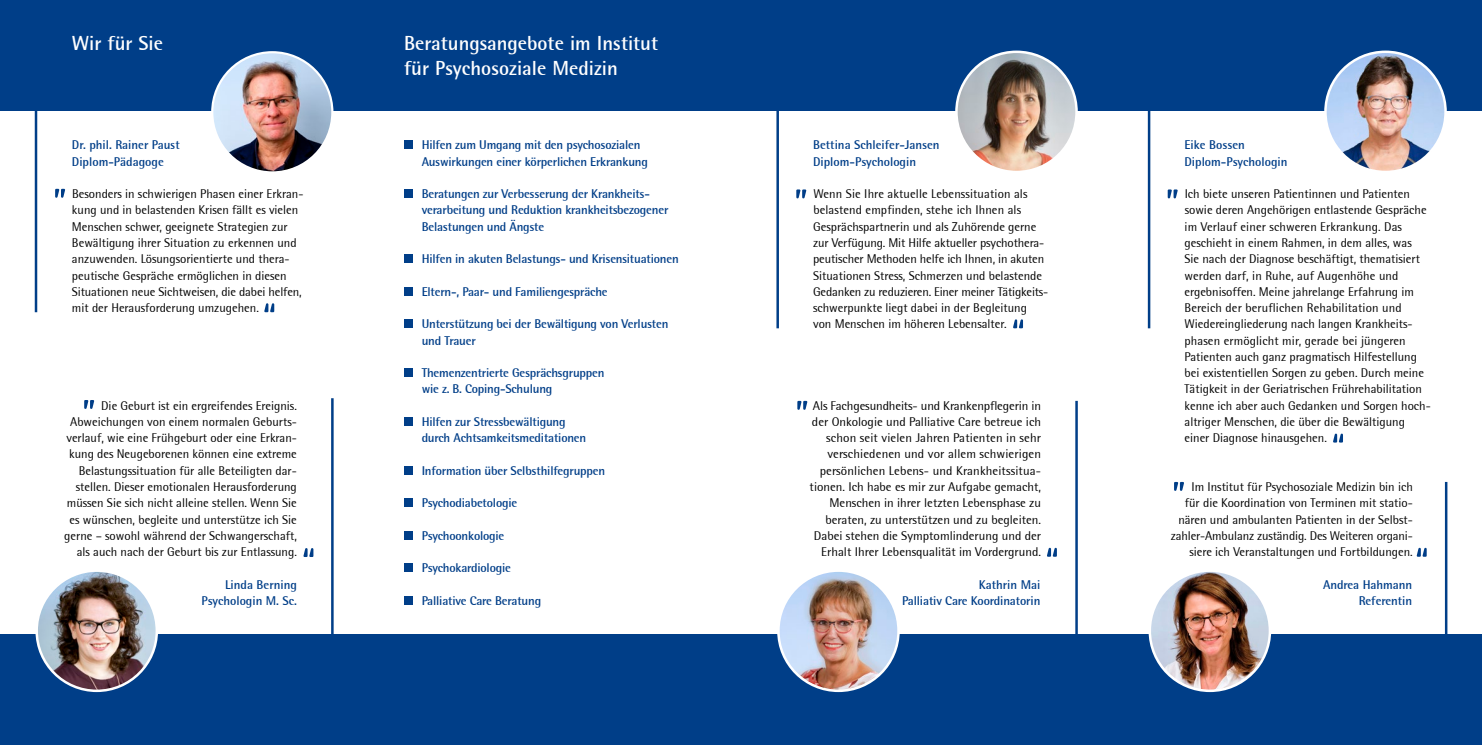
<style>
.page{position:relative;width:1482px;height:745px;background:#fff}
.page>*{position:absolute;margin:0;border:0;box-sizing:border-box;transform-origin:0 0}
.Bereichsheadline_16p{font:700 20px "Rotis Semi Sans";color:#fff}
.Fließtext{font:12.5px/16.2px "Rotis Semi Sans";color:#000}
.Mengentext{font:700 12.5px/16.2px "Rotis Semi Sans";letter-spacing:-.015em;color:#003e88}
</style>
<div class="page">
<div style="left:0;top:0;width:1481px;height:110px;background:#003e88"></div>
<div style="left:0;top:634px;width:1481px;height:110px;background:#003e88"></div>
<hr style="left:35px;top:111px;width:2px;height:200px;background:#003e88">
<svg style="left:55px;top:189px;width:10px;height:8px"></svg>
<img style="left:212px;top:52px;width:120px;height:120px;border-radius:60px">
<div style="left:211px;top:51px;width:122px;height:122px;border:2px solid #fff;border-radius:50%"></div>
<svg style="left:264px;top:303px;width:10px;height:9px"></svg>
<hr style="left:331px;top:399px;width:2px;height:315px;background:#003e88">
<img style="left:37px;top:570px;width:120px;height:120px;border-radius:60px">
<div style="left:35px;top:569px;width:123px;height:122px;border:2px solid #fff;border-radius:50%"></div>
<svg style="left:84px;top:400px;width:10px;height:8px"></svg>
<svg style="left:303px;top:548px;width:10px;height:8px"></svg>
<hr style="left:1147px;top:19px;width:3px;height:308px;background:#003e88">
<svg style="left:1167px;top:189px;width:10px;height:9px"></svg>
<svg style="left:1333px;top:433px;width:9px;height:9px"></svg>
<hr style="left:1444px;top:483px;width:3px;height:233px;background:#003e88">
<svg style="left:1174px;top:481px;width:9px;height:9px"></svg>
<svg style="left:1416px;top:547px;width:10px;height:9px"></svg>
<img style="left:1149px;top:572px;width:120px;height:118px">
<div style="left:1148px;top:569px;width:122px;height:122px;border:2px solid #fff;border-radius:50%"></div>
<img style="left:1326px;top:53px;width:119px;height:117px">
<div style="left:1323px;top:50px;width:123px;height:123px;border:2px solid #fff;border-radius:50%"></div>
<div style="left:404px;top:140px;width:9px;height:9px;background:#003e88"></div>
<div style="left:404px;top:189px;width:9px;height:9px;background:#003e88"></div>
<div style="left:404px;top:254px;width:9px;height:9px;background:#003e88"></div>
<div style="left:404px;top:287px;width:9px;height:8px;background:#003e88"></div>
<div style="left:404px;top:319px;width:9px;height:9px;background:#003e88"></div>
<div style="left:404px;top:368px;width:9px;height:9px;background:#003e88"></div>
<div style="left:404px;top:417px;width:9px;height:8px;background:#003e88"></div>
<div style="left:404px;top:465px;width:9px;height:9px;background:#003e88"></div>
<div style="left:404px;top:498px;width:9px;height:9px;background:#003e88"></div>
<div style="left:404px;top:530px;width:9px;height:9px;background:#003e88"></div>
<div style="left:404px;top:563px;width:9px;height:9px;background:#003e88"></div>
<div style="left:404px;top:595px;width:9px;height:9px;background:#003e88"></div>
<hr style="left:1075px;top:402px;width:2px;height:297px;background:#003e88">
<img style="left:778px;top:570px;width:120px;height:120px;border-radius:60px">
<div style="left:777px;top:569px;width:122px;height:122px;border:2px solid #fff;border-radius:50%"></div>
<svg style="left:1047px;top:547px;width:9px;height:9px"></svg>
<svg style="left:797px;top:400px;width:10px;height:9px"></svg>
<hr style="left:776px;top:19px;width:2px;height:308px;background:#003e88">
<svg style="left:796px;top:189px;width:10px;height:9px"></svg>
<svg style="left:1013px;top:319px;width:9px;height:9px"></svg>
<img style="left:956px;top:52px;width:120px;height:118px">
<div style="left:955px;top:50px;width:122px;height:123px;border:2px solid #fff;border-radius:50%"></div>
<p class="Bereichsheadline_16p" style="left:72px;top:30px;width:93px">Wir für Sie</p>
<p class="Mengentext" style="left:72px;top:137px;width:109px">Dr. phil. Rainer Paust<br>Diplom-Pädagoge</p>
<p class="Fließtext" style="left:72px;top:185px;width:233px">Besonders in schwierigen Phasen einer Erkran&shy;kung und in belastenden Krisen fällt es vielen Menschen schwer, geeignete Strategien zur Bewältigung ihrer Situation zu erkennen und anzuwenden. Lösungsorientierte und thera&shy;peutische Gespräche ermöglichen in diesen Situationen neue Sichtweisen, die dabei helfen, mit der Herausforderung umzugehen.</p>
<p class="Fließtext" style="left:64px;top:397px;width:234px;text-align:right">Die Geburt ist ein ergreifendes Ereignis.<br>Abweichungen von einem normalen Geburts&shy;verlauf, wie eine Frühgeburt oder eine Erkran&shy;kung des Neugeborenen können eine extreme Belastungssituation für alle Beteiligten dar&shy;stellen. Dieser emotionalen Herausforderung müssen Sie sich nicht alleine stellen. Wenn Sie es wünschen, begleite und unterstütze ich Sie gerne – sowohl während der Schwangerschaft, als auch nach der Geburt bis zur Entlassung.</p>
<p class="Mengentext" style="left:225px;top:575px;width:73px">Linda Berning</p>
<p class="Mengentext" style="left:201px;top:592px;width:97px">Psychologin M. Sc.</p>
<p class="Bereichsheadline_16p" style="left:404px;top:30px;width:255px">Beratungsangebote im Institut</p>
<p class="Bereichsheadline_16p" style="left:404px;top:55px;width:215px">für Psychosoziale Medizin</p>
<p class="Mengentext" style="left:421px;top:137px;width:228px">Hilfen zum Umgang mit den psychosozialen<br>Auswirkungen einer körperlichen Erkrankung</p>
<p class="Mengentext" style="left:421px;top:185px;width:248px">Beratungen zur Verbesserung der Krankheits&shy;verarbeitung und Reduktion krankheitsbezogener<br>Belastungen und Ängste</p>
<p class="Mengentext" style="left:421px;top:250px;width:258px">Hilfen in akuten Belastungs- und Krisensituationen</p>
<p class="Mengentext" style="left:421px;top:283px;width:187px">Eltern-, Paar- und Familiengespräche</p>
<p class="Mengentext" style="left:421px;top:315px;width:248px">Unterstützung bei der Bewältigung von Verlusten und Trauer</p>
<p class="Mengentext" style="left:421px;top:364px;width:184px">Themenzentrierte Gesprächsgruppen wie z. B. Coping-Schulung</p>
<p class="Mengentext" style="left:421px;top:413px;width:166px">Hilfen zur Stressbewältigung durch Achtsamkeitsmeditationen</p>
<p class="Mengentext" style="left:421px;top:462px;width:185px">Information über Selbsthilfegruppen</p>
<p class="Mengentext" style="left:421px;top:494px;width:97px">Psychodiabetologie</p>
<p class="Mengentext" style="left:421px;top:527px;width:84px">Psychoonkologie</p>
<p class="Mengentext" style="left:421px;top:559px;width:91px">Psychokardiologie</p>
<p class="Mengentext" style="left:421px;top:592px;width:121px">Palliative Care Beratung</p>
<p class="Mengentext" style="left:813px;top:137px;width:128px">Bettina Schleifer-Jansen</p>
<p class="Mengentext" style="left:813px;top:153px;width:104px">Diplom-Psychologin</p>
<p class="Fließtext" style="left:813px;top:185px;width:236px">Wenn Sie Ihre aktuelle Lebenssituation als belastend empfinden, stehe ich Ihnen als Gesprächspartnerin und als Zuhörende gerne zur Verfügung. Mit Hilfe aktueller psychothera&shy;peutischer Methoden helfe ich Ihnen, in akuten Situationen Stress, Schmerzen und belastende Gedanken zu reduzieren. Einer meiner Tätigkeits&shy;schwerpunkte liegt dabei in der Begleitung von Menschen im höheren Lebensalter.</p>
<p class="Fließtext" style="left:809px;top:397px;width:233px;text-align:right">Als Fachgesundheits- und Krankenpflegerin in der Onkologie und Palliative Care betreue ich schon seit vielen Jahren Patienten in sehr verschiedenen und vor allem schwierigen persönlichen Lebens- und Krankheitssitua&shy;tionen. Ich habe es mir zur Aufgabe gemacht, Menschen in ihrer letzten Lebensphase zu beraten, zu unterstützen und zu begleiten.<br>Dabei stehen die Symptomlinderung und der Erhalt Ihrer Lebensqualität im Vordergrund.</p>
<p class="Mengentext" style="left:978px;top:575px;width:63px">Kathrin Mai</p>
<p class="Mengentext" style="left:902px;top:592px;width:140px">Palliativ Care Koordinatorin</p>
<p class="Mengentext" style="left:1184px;top:137px;width:62px">Eike Bossen</p>
<p class="Mengentext" style="left:1184px;top:153px;width:104px">Diplom-Psychologin</p>
<p class="Fließtext" style="left:1184px;top:185px;width:248px">Ich biete unseren Patientinnen und Patienten sowie deren Angehörigen entlastende Gespräche im Verlauf einer schweren Erkrankung. Das geschieht in einem Rahmen, in dem alles, was<br>Sie nach der Diagnose beschäftigt, thematisiert werden darf, in Ruhe, auf Augenhöhe und ergebnisoffen. Meine jahrelange Erfahrung im Bereich der beruflichen Rehabilitation und Wiedereingliederung nach langen Krankheits&shy;phasen ermöglicht mir, gerade bei jüngeren Patienten auch ganz pragmatisch Hilfestellung bei existentiellen Sorgen zu geben. Durch meine Tätigkeit in der Geriatrischen Frührehabilitation kenne ich aber auch Gedanken und Sorgen hoch&shy;altriger Menschen, die über die Bewältigung einer Diagnose hinausgehen.</p>
<p class="Fließtext" style="left:1170px;top:478px;width:243px;text-align:right">Im Institut für Psychosoziale Medizin bin ich<br>für die Koordination von Terminen mit statio&shy;nären und ambulanten Patienten in der Selbst&shy;zahler-Ambulanz zuständig. Des Weiteren organi&shy;siere ich Veranstaltungen und Fortbildungen.</p>
<p class="Mengentext" style="left:1322px;top:575px;width:91px">Andrea Hahmann</p>
<p class="Mengentext" style="left:1358px;top:592px;width:55px">Referentin</p>
</div>
